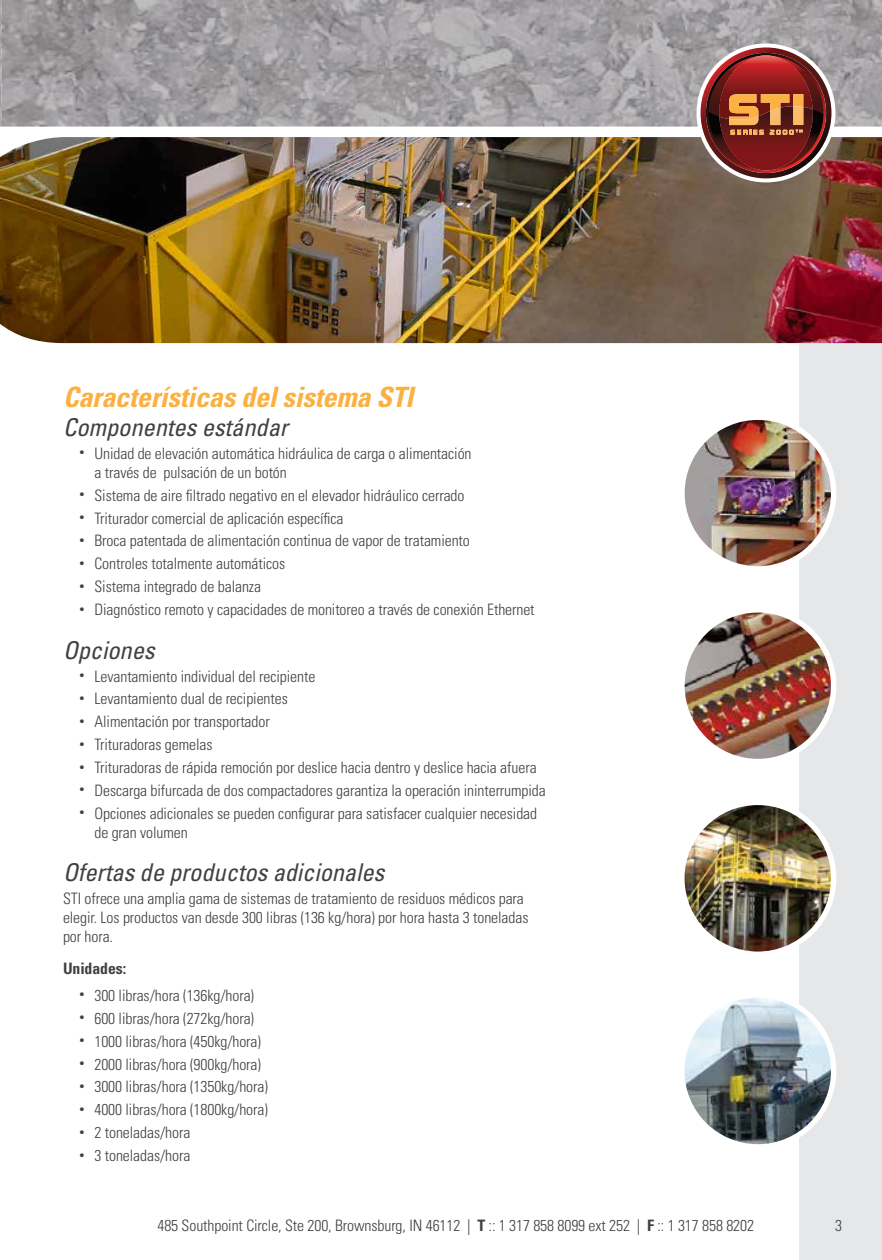
<style>
.page{position:relative;width:882px;height:1260px;background:#fff}
.page>*{position:absolute;margin:0;border:0;box-sizing:border-box;transform-origin:0 0}
.t1{font:italic 700 condensed 28px "Univers LT Std";letter-spacing:-.005em;color:#fbb040}
.t2{font:italic condensed 24.5px "Univers LT Std";letter-spacing:-.005em;color:#414042}
.t3{font:300 condensed 15.75px/18.7px "Univers LT Std";letter-spacing:-.005em;color:#414042}
.t4{font:700 condensed 15.75px "Univers LT Std";letter-spacing:-.005em;color:#414042}
.s1{font-weight:700}
</style>
<div class="page">
<div style="left:799px;top:93px;width:83px;height:1167px;background:#e6e7e8"></div>
<img style="left:0;top:0;width:882px;height:131px">
<img style="left:0;top:137px;width:882px;height:206px">
<img style="left:682px;top:417px;width:152px;height:152px;border-radius:76px">
<div style="left:679px;top:415px;width:157px;height:157px;border:5px solid #fff;border-radius:50%"></div>
<img style="left:682px;top:610px;width:152px;height:152px;border-radius:76px">
<div style="left:679px;top:607px;width:157px;height:157px;border:5px solid #fff;border-radius:50%"></div>
<svg style="left:697px;top:43px;width:139px;height:139px;background:#915349"></svg>
<img style="left:682px;top:802px;width:152px;height:152px;border-radius:76px">
<div style="left:679px;top:800px;width:157px;height:157px;border:5px solid #fff;border-radius:50%"></div>
<img style="left:682px;top:995px;width:152px;height:152px;border-radius:76px">
<div style="left:679px;top:992px;width:157px;height:157px;border:5px solid #fff;border-radius:50%"></div>
<h1 class="t1" style="left:63px;top:380px;width:352px">Características del sistema STI</h1>
<h2 class="t2" style="left:63px;top:412px;width:226px">Componentes estándar</h2>
<p class="t3" style="left:94px;top:444px;width:379px;text-indent:-16px"><sup>•</sup> Unidad de elevación automática hidráulica de carga o alimentación a través de pulsación de un botón</p>
<p class="t3" style="left:79px;top:486px;width:387px"><sup>•</sup> Sistema de aire filtrado negativo en el elevador hidráulico cerrado</p>
<p class="t3" style="left:79px;top:509px;width:266px"><sup>•</sup> Triturador comercial de aplicación específica</p>
<p class="t3" style="left:79px;top:532px;width:393px"><sup>•</sup> Broca patentada de alimentación continua de vapor de tratamiento</p>
<p class="t3" style="left:79px;top:554px;width:208px"><sup>•</sup> Controles totalmente automáticos</p>
<p class="t3" style="left:79px;top:577px;width:184px"><sup>•</sup> Sistema integrado de balanza</p>
<p class="t3" style="left:79px;top:600px;width:457px"><sup>•</sup> Diagnóstico remoto y capacidades de monitoreo a través de conexión Ethernet</p>
<h2 class="t2" style="left:63px;top:634px;width:93px">Opciones</h2>
<p class="t3" style="left:79px;top:667px;width:238px"><sup>•</sup> Levantamiento individual del recipiente</p>
<p class="t3" style="left:79px;top:690px;width:211px"><sup>•</sup> Levantamiento dual de recipientes</p>
<p class="t3" style="left:79px;top:712px;width:193px"><sup>•</sup> Alimentación por transportador</p>
<p class="t3" style="left:79px;top:735px;width:135px"><sup>•</sup> Trituradoras gemelas</p>
<p class="t3" style="left:79px;top:758px;width:459px"><sup>•</sup> Trituradoras de rápida remoción por deslice hacia dentro y deslice hacia afuera</p>
<p class="t3" style="left:79px;top:781px;width:469px"><sup>•</sup> Descarga bifurcada de dos compactadores garantiza la operación ininterrumpida</p>
<p class="t3" style="left:94px;top:804px;width:444px;text-indent:-16px"><sup>•</sup> Opciones adicionales se pueden configurar para satisfacer cualquier necesidad de gran volumen</p>
<h2 class="t2" style="left:63px;top:857px;width:323px">Ofertas de productos adicionales</h2>
<p class="t3" style="left:63px;top:889px;width:467px">STI ofrece una amplia gama de sistemas de tratamiento de residuos médicos para elegir. Los productos van desde 300 libras (136 kg/hora) por hora hasta 3 toneladas por hora.</p>
<p class="t4" style="left:63px;top:959px;width:65px">Unidades:</p>
<p class="t3" style="left:79px;top:986px;width:177px"><sup>•</sup> 300 libras/hora (136kg/hora)</p>
<p class="t3" style="left:79px;top:1009px;width:177px"><sup>•</sup> 600 libras/hora (272kg/hora)</p>
<p class="t3" style="left:79px;top:1032px;width:184px"><sup>•</sup> 1000 libras/hora (450kg/hora)</p>
<p class="t3" style="left:79px;top:1055px;width:184px"><sup>•</sup> 2000 libras/hora (900kg/hora)</p>
<p class="t3" style="left:79px;top:1078px;width:191px"><sup>•</sup> 3000 libras/hora (1350kg/hora)</p>
<p class="t3" style="left:79px;top:1100px;width:191px"><sup>•</sup> 4000 libras/hora (1800kg/hora)</p>
<p class="t3" style="left:79px;top:1123px;width:113px"><sup>•</sup> 2 toneladas/hora</p>
<p class="t3" style="left:79px;top:1146px;width:113px"><sup>•</sup> 3 toneladas/hora</p>
<p class="t3" style="left:158px;top:1216px;width:598px">485 Southpoint Circle, Ste 200, Brownsburg, IN 46112 | <span class="s1">T</span> :: 1 317 858 8099 ext 252 | <span class="s1">F</span> :: 1 317 858 8202</p>
<p class="t3" style="left:835px;top:1216px;width:8px">3</p>
</div>
